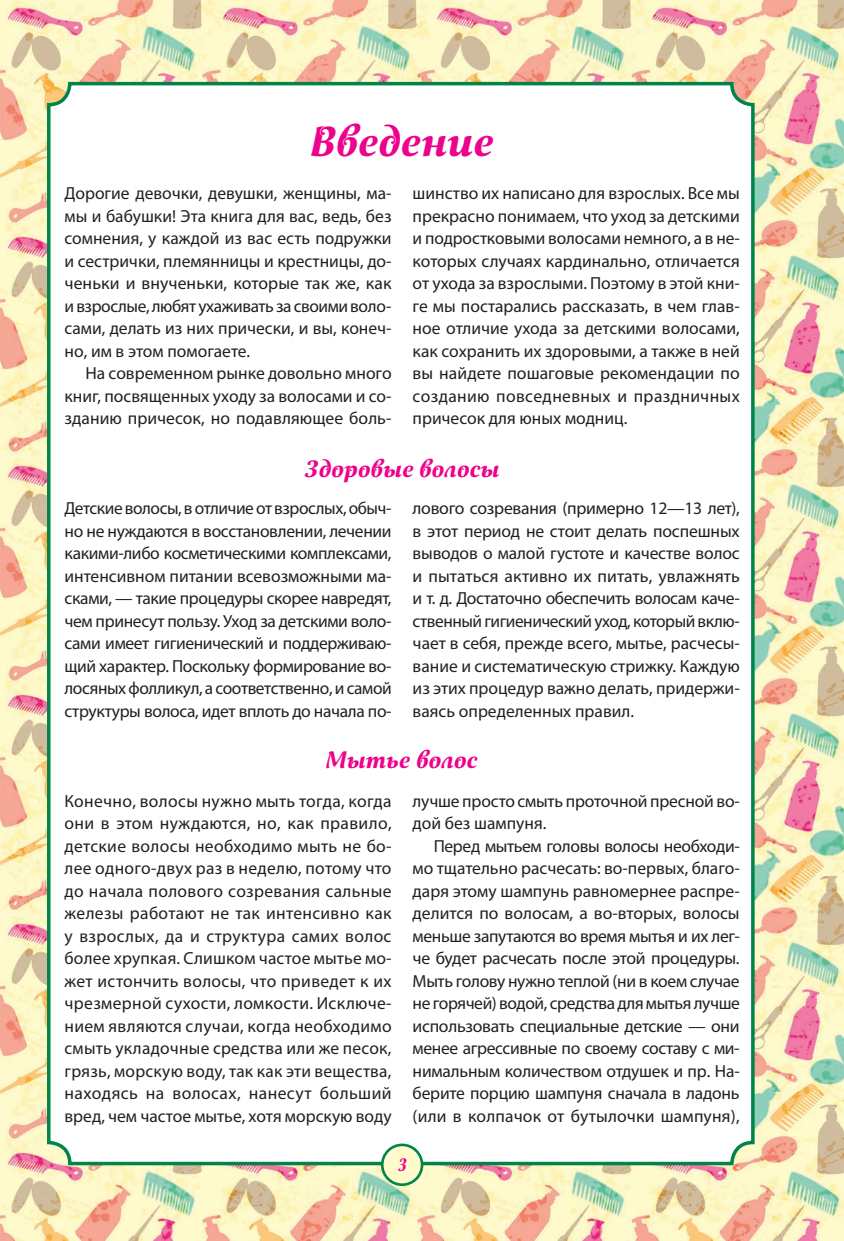
<style>
.page{position:relative;width:844px;height:1241px;background:#fff}
.page>*{position:absolute;margin:0;border:0;box-sizing:border-box;transform-origin:0 0}
.Head1{font:40.25px "Lockon";color:#ed028c}
.Head2{font:22.75px "Lockon";color:#ed028c}
.Head3{font:22.75px "Lockon";color:#ed028c}
.First{font:17.5px/22.4px "Myriad Pro";letter-spacing:-.005em;color:#231f20;text-align:justify}
.MainText{font:17.5px/22.4px "Myriad Pro";color:#231f20;text-align:justify}
.PageNum{font:17.5px "Lockon";color:#ed028c;scale:.9 1}
</style>
<div class="page">
<img style="left:0;top:0;width:843px;height:1240px">
<div style="left:49px;top:84px;width:703px;height:1079px;background:#fff;border-radius:21px"></div>
<div style="left:47px;top:82px;width:707px;height:1083px;border:4px solid #00844a;border-radius:21px"></div>
<div style="left:382px;top:1144px;width:40px;height:40px;background:#fffbcc;border-radius:50%"></div>
<div style="left:381px;top:1143px;width:42px;height:42px;border:3px solid #00844a;border-radius:50%"></div>
<p class="Head1" style="left:310px;top:115px;width:185px">Введение</p>
<p class="First" style="left:64px;top:182px;width:328px">Дорогие девочки, девушки, женщины, ма&shy;мы и бабушки! Эта книга для вас, ведь, без сомнения, у каждой из вас есть подружки и сестрички, племянницы и крестницы, до&shy;ченьки и внученьки, которые так же, как и взрослые, любят ухаживать за своими воло&shy;сами, делать из них прически, и вы, конеч&shy;но, им в этом помогаете.</p>
<p class="MainText" style="left:64px;top:362px;width:328px;text-indent:21px">На современном рынке довольно много книг, посвященных уходу за волосами и со&shy;зданию причесок, но подавляющее боль-</p>
<p class="MainText" style="left:412px;top:182px;width:328px">шинство их написано для взрослых. Все мы прекрасно понимаем, что уход за детскими и подростковыми волосами немного, а в не&shy;которых случаях кардинально, отличается от ухода за взрослыми. Поэтому в этой кни&shy;ге мы постарались рассказать, в чем глав&shy;ное отличие ухода за детскими волосами, как сохранить их здоровыми, а также в ней вы найдете пошаговые рекомендации по созданию повседневных и праздничных причесок для юных модниц.</p>
<p class="Head2" style="left:304px;top:453px;width:196px">Здоровые волосы</p>
<p class="First" style="left:64px;top:497px;width:329px">Детские волосы, в отличие от взрослых, обыч&shy;но не нуждаются в восстановлении, лечении какими-либо косметическими комплексами, интенсивном питании всевозможными ма&shy;сками, — такие процедуры скорее навредят, чем принесут пользу. Уход за детскими воло&shy;сами имеет гигиенический и поддерживаю&shy;щий характер. Поскольку формирование во&shy;лосяных фолликул, а соответственно, и самой структуры волоса, идет вплоть до начала по-</p>
<p class="First" style="left:412px;top:497px;width:329px">лового созревания (примерно 12—13 лет), в этот период не стоит делать поспешных выводов о малой густоте и качестве волос и пытаться активно их питать, увлажнять и т. д. Достаточно обеспечить волосам каче&shy;ственный гигиенический уход, который вклю&shy;чает в себя, прежде всего, мытье, расчесы&shy;вание и систематическую стрижку. Каждую из этих процедур важно делать, придержи&shy;ваясь определенных правил.</p>
<p class="Head3" style="left:326px;top:744px;width:153px">Мытье волос</p>
<p class="First" style="left:64px;top:789px;width:328px">Конечно, волосы нужно мыть тогда, когда они в этом нуждаются, но, как правило, детские волосы необходимо мыть не бо&shy;лее одного-двух раз в неделю, потому что до начала полового созревания сальные железы работают не так интенсивно как у взрослых, да и структура самих волос более хрупкая. Слишком частое мытье мо&shy;жет истончить волосы, что приведет к их чрезмерной сухости, ломкости. Исключе&shy;нием являются случаи, когда необходимо смыть укладочные средства или же песок, грязь, морскую воду, так как эти вещества, находясь на волосах, нанесут больший вред, чем частое мытье, хотя морскую воду</p>
<p class="First" style="left:412px;top:789px;width:328px">лучше просто смыть проточной пресной во&shy;дой без шампуня.</p>
<p class="MainText" style="left:412px;top:834px;width:329px;text-indent:21px">Перед мытьем головы волосы необходи&shy;мо тщательно расчесать: во-первых, благо&shy;даря этому шампунь равномернее распре&shy;делится по волосам, а во-вторых, волосы меньше запутаются во время мытья и их лег&shy;че будет расчесать после этой процедуры.<br>Мыть голову нужно теплой (ни в коем случае не горячей) водой, средства для мытья лучше использовать специальные детские — они менее агрессивные по своему составу с ми&shy;нимальным количеством отдушек и пр. На&shy;берите порцию шампуня сначала в ладонь (или в колпачок от бутылочки шампуня),</p>
<p class="PageNum" style="left:398px;top:1153px;width:11px">3</p>
</div>
